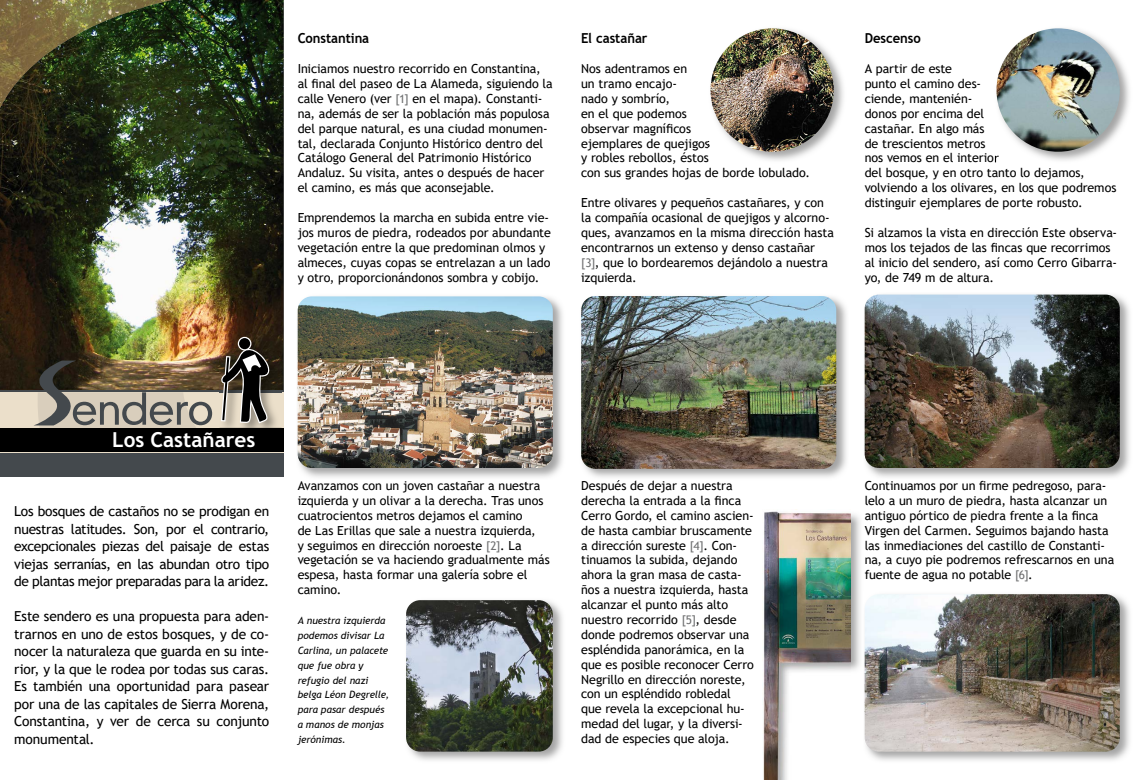
<style>
.page{position:relative;width:1134px;height:780px;background:#fff}
.page>*{position:absolute;margin:0;border:0;box-sizing:border-box;transform-origin:0 0}
.t1{font:700 20.75px "Trebuchet MS";color:#fff}
.t2{font:13.75px/17.5px "Trebuchet MS";letter-spacing:-.02em;color:#000;text-align:justify}
.t3{font:700 13.75px "Trebuchet MS";letter-spacing:-.005em;color:#000;scale:.95 1}
.t4{font:12.5px/14.9px "Trebuchet MS";letter-spacing:-.005em;color:#000}
.t5{font:italic 10px/14.9px "Trebuchet MS";color:#000}
.s1{font-size:11.88px;color:#707172}
</style>
<div class="page">
<img style="left:0;top:0;width:283px;height:390px">
<img style="left:0;top:0;width:172px;height:108px">
<img style="left:714px;top:28px;width:130px;height:133px">
<img style="left:710px;top:28px;width:124px;height:124px;border-radius:62px">
<div style="left:0;top:392px;width:284px;height:83px;background:#ebdfca"></div>
<img style="left:33px;top:360px;width:179px;height:68px">
<div style="left:0;top:428px;width:284px;height:23px;background:#000"></div>
<div style="left:0;top:453px;width:284px;height:23px;background:#44494d"></div>
<hr style="left:0;top:390px;width:284px;height:2px;background:#44494d">
<img style="left:220px;top:334px;width:62px;height:94px">
<svg style="left:221px;top:337px;width:48px;height:86px"></svg>
<img style="left:586px;top:299px;width:261px;height:179px">
<img style="left:581px;top:296px;width:255px;height:173px">
<img style="left:297px;top:299px;width:266px;height:179px">
<img style="left:298px;top:296px;width:255px;height:172px">
<img style="left:410px;top:603px;width:153px;height:158px">
<img style="left:406px;top:600px;width:147px;height:151px">
<img style="left:850px;top:513px;width:10px;height:158px">
<img style="left:763px;top:509px;width:87px;height:271px">
<img style="left:995px;top:28px;width:135px;height:135px">
<svg style="left:995px;top:153px;width:4px;height:9px"></svg>
<img style="left:996px;top:28px;width:124px;height:124px;border-radius:62px">
<img style="left:864px;top:297px;width:266px;height:181px">
<img style="left:865px;top:294px;width:255px;height:174px">
<img style="left:864px;top:597px;width:266px;height:164px">
<img style="left:865px;top:594px;width:255px;height:157px">
<p class="t3" style="left:298px;top:30px;width:77px">Constantina</p>
<p class="t4" style="left:298px;top:61px;width:257px">Iniciamos nuestro recorrido en Constantina, al final del paseo de La Alameda, siguiendo la calle Venero (ver <span class="s1">[1]</span> en el mapa). Constanti&shy;na, además de ser la población más populosa del parque natural, es una ciudad monumen&shy;tal, declarada Conjunto Histórico dentro del Catálogo General del Patrimonio Histórico Andaluz. Su visita, antes o después de hacer el camino, es más que aconsejable.</p>
<p class="t4" style="left:298px;top:210px;width:255px">Emprendemos la marcha en subida entre vie&shy;jos muros de piedra, rodeados por abundante vegetación entre la que predominan olmos y almeces, cuyas copas se entrelazan a un lado y otro, proporcionándonos sombra y cobijo.</p>
<p class="t3" style="left:581px;top:30px;width:71px">El castañar</p>
<p class="t4" style="left:581px;top:61px;width:230px">Nos adentramos en<br>un tramo encajo-<br>nado y sombrío,<br>en el que podemos<br>observar magníficos<br>ejemplares de quejigos<br>y robles rebollos, éstos<br>con sus grandes hojas de borde lobulado.</p>
<p class="t4" style="left:581px;top:195px;width:254px">Entre olivares y pequeños castañares, y con la compañía ocasional de quejigos y alcorno&shy;ques, avanzamos en la misma dirección hasta encontrarnos un extenso y denso castañar <span class="s1">[3]</span>, que lo bordearemos dejándolo a nuestra izquierda.</p>
<p class="t3" style="left:865px;top:30px;width:61px">Descenso</p>
<p class="t4" style="left:865px;top:61px;width:253px">A partir de este<br>punto el camino des-<br>ciende, mantenién-<br>donos por encima del<br>castañar. En algo más<br>de trescientos metros<br>nos vemos en el interior<br>del bosque, y en otro tanto lo dejamos, volviendo a los olivares, en los que podremos distinguir ejemplares de porte robusto.</p>
<p class="t4" style="left:865px;top:225px;width:254px">Si alzamos la vista en dirección Este observa&shy;mos los tejados de las fincas que recorrimos al inicio del sendero, así como Cerro Gibarra&shy;yo, de 749 m de altura.</p>
<h1 class="t1" style="left:112px;top:428px;width:145px">Los Castañares</h1>
<p class="t2" style="left:14px;top:502px;width:257px">Los bosques de castaños no se prodigan en nuestras latitudes. Son, por el contrario, excepcionales piezas del paisaje de estas viejas serranías, en las abundan otro tipo de plantas mejor preparadas para la aridez.</p>
<p class="t2" style="left:14px;top:607px;width:257px">Este sendero es una propuesta para aden&shy;trarnos en uno de estos bosques, y de co&shy;nocer la naturaleza que guarda en su inte&shy;rior, y la que le rodea por todas sus caras.<br>Es también una oportunidad para pasear por una de las capitales de Sierra Morena, Constantina, y ver de cerca su conjunto monumental.</p>
<p class="t4" style="left:298px;top:478px;width:254px">Avanzamos con un joven castañar a nuestra izquierda y un olivar a la derecha. Tras unos cuatrocientos metros dejamos el camino<br>de Las Erillas que sale a nuestra izquierda,<br>y seguimos en dirección noroeste <span class="s1">[2]</span>. La vegetación se va haciendo gradualmente más espesa, hasta formar una galería sobre el camino.</p>
<p class="t5" style="left:298px;top:613px;width:93px">A nuestra izquierda podemos divisar La<br>Carlina, un palacete que fue obra y refugio del nazi belga Léon Degrelle, para pasar después a manos de monjas jerónimas.</p>
<p class="t4" style="left:581px;top:478px;width:174px">Después de dejar a nuestra derecha la entrada a la finca<br>Cerro Gordo, el camino ascien&shy;de hasta cambiar bruscamente a dirección sureste <span class="s1">[4]</span>. Con&shy;tinuamos la subida, dejando ahora la gran masa de casta&shy;ños a nuestra izquierda, hasta alcanzar el punto más alto nuestro recorrido <span class="s1">[5]</span>, desde donde podremos observar una espléndida panorámica, en la que es posible reconocer Cerro<br>Negrillo en dirección noreste, con un espléndido robledal que revela la excepcional hu&shy;medad del lugar, y la diversi&shy;dad de especies que aloja.</p>
<p class="t4" style="left:865px;top:478px;width:251px">Continuamos por un firme pedregoso, para&shy;lelo a un muro de piedra, hasta alcanzar un antiguo pórtico de piedra frente a la finca Virgen del Carmen. Seguimos bajando hasta las inmediaciones del castillo de Constanti&shy;na, a cuyo pie podremos refrescarnos en una fuente de agua no potable <span class="s1">[6]</span>.</p>
</div>
